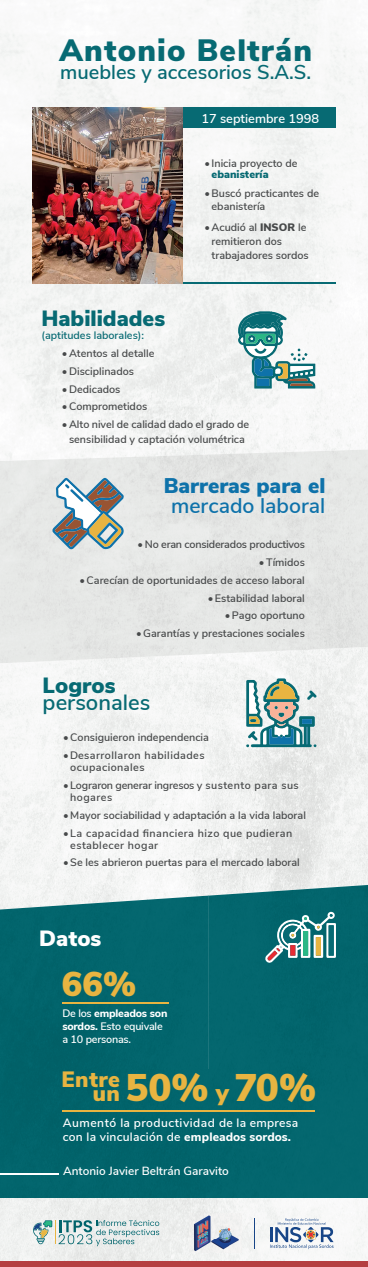
<style>
.page{position:relative;width:368px;height:1267px;background:#fff}
.page>*{position:absolute;margin:0;border:0;box-sizing:border-box;transform-origin:0 0}
.t1{font:900 38.44px "Nunito Sans";color:#e8b441}
.t2{font:900 34.36px "Nunito Sans";color:#e8b441}
.t3{font:900 30.8px "Nunito Sans";letter-spacing:.04em;color:#076a73}
.t4{font:900 22.16px "Nunito Sans";letter-spacing:.02em;color:#e8b441}
.t5{font:900 22px "Nunito Sans";color:#076a73}
.t6{font:600 22px "Nunito Sans";color:#076a73}
.t7{font:900 22px "Nunito Sans";color:#fff}
.t8{font:900 21.2px "Nunito Sans";color:#0e72aa}
.t9{font:600 21.2px "Nunito Sans";color:#0e72aa}
.t10{font:600 20px "Nunito Sans";color:#076a73}
.t11{font:600 12.8px "Nunito Sans";color:#fff}
.t12{font:600 12.08px/13.6px "Nunito Sans";letter-spacing:.02em;color:#fff}
.t13{font:600 11.8px "Nunito Sans";color:#fff}
.t14{font:600 10.8px/13.8px "Nunito Sans";color:#47494a}
.t15{font:600 10.8px/12.2px "Nunito Sans";letter-spacing:.04em;color:#47494a}
.t16{font:600 10.8px/12.2px "Nunito Sans";letter-spacing:-.02em;color:#47494a}
.t17{font:600 10.8px/13px "Nunito Sans";letter-spacing:-.02em;color:#fff}
.t18{font:600 10.8px "Nunito Sans";color:#076a73}
.t19{font:900 10.8px "Nunito Sans";color:#076a73}
.s1{font-weight:900}
.s2{font-weight:800}
.s3{font-size:24.6px}
</style>
<div class="page">
<div style="left:344px;top:649px;width:24px;height:236px;background:#f0f2f1"></div>
<img style="left:233px;top:1197px;width:135px;height:64px">
<img style="left:184px;top:649px;width:160px;height:186px">
<img style="left:0;top:835px;width:344px;height:57px">
<img style="left:0;top:892px;width:208px;height:7px">
<div style="left:0;top:1197px;width:154px;height:26px;background:#edefed"></div>
<div style="left:0;top:1238px;width:233px;height:23px;background:#eef0ee"></div>
<img style="left:0;top:1223px;width:32px;height:15px">
<div style="left:25px;top:663px;width:159px;height:172px;background:#f4f5f4"></div>
<img style="left:0;top:649px;width:318px;height:14px">
<div style="left:0;top:1261px;width:368px;height:6px;background:#b53f41"></div>
<svg style="left:270px;top:1218px;width:64px;height:31px"></svg>
<img style="left:189px;top:1213px;width:53px;height:39px">
<hr style="left:254px;top:1218px;width:1px;height:31px;background:#174587">
<svg style="left:32px;top:1219px;width:127px;height:27px"></svg>
<div style="left:141px;top:107px;width:195px;height:21px;background:#076a73"></div>
<hr style="left:141px;top:282px;width:195px;height:2px;background:#076a73">
<img style="left:32px;top:107px;width:151px;height:177px">
<svg style="left:52px;top:478px;width:72px;height:72px;background:#aab3b1"></svg>
<svg style="left:246px;top:678px;width:71px;height:69px"></svg>
<svg style="left:238px;top:311px;width:77px;height:77px"></svg>
<div style="left:208px;top:885px;width:160px;height:184px;background:#03666e"></div>
<div style="left:0;top:1069px;width:368px;height:128px;background:#02656d"></div>
<div style="left:147px;top:895px;width:62px;height:175px;background:#03666e"></div>
<div style="left:0;top:899px;width:147px;height:171px;background:#02646c"></div>
<svg style="left:265px;top:912px;width:71px;height:51px"></svg>
<hr style="left:62px;top:1002px;width:107px;height:2px;background:#e8b441">
<hr style="left:63px;top:1110px;width:252px;height:1px;background:#e8b441">
<hr style="left:0;top:1173px;width:59px;height:1px;background:#fff">
<h3 class="t3" style="left:59px;top:28px;width:254px">Antonio Beltrán</h3>
<h3 class="t10" style="left:60px;top:57px;width:253px">muebles y accesorios S.A.S.</h3>
<p class="t11" style="left:201px;top:109px;width:119px">17 septiembre 1998</p>
<p class="t14" style="left:204px;top:155px;width:95px">• Inicia proyecto de</p>
<p class="t19" style="left:212px;top:166px;width:59px">ebanistería</p>
<p class="t14" style="left:212px;top:185px;width:109px;text-indent:-7px">•Buscó practicantes de ebanistería</p>
<p class="t14" style="left:212px;top:220px;width:99px;text-indent:-7px">•Acudió al <span class="s1">INSOR</span> le remitieron dos trabajadores sordos</p>
<h3 class="t5" style="left:41px;top:302px;width:125px">Habilidades</h3>
<p class="t18" style="left:41px;top:328px;width:104px">(aptitudes laborales):</p>
<p class="t14" style="left:62px;top:346px;width:94px">•Atentos al detalle</p>
<p class="t14" style="left:62px;top:363px;width:74px">•Disciplinados</p>
<p class="t14" style="left:62px;top:381px;width:60px">•Dedicados</p>
<p class="t14" style="left:62px;top:399px;width:87px">•Comprometidos</p>
<p class="t14" style="left:62px;top:416px;width:189px;line-height:14.6px;text-align:center">•Alto nivel de calidad dado el grado de sensibilidad y captación volumétrica</p>
<h3 class="t8" style="left:164px;top:470px;width:163px">Barreras para el</h3>
<h3 class="t9" style="left:171px;top:490px;width:156px">mercado laboral</h3>
<p class="t16" style="left:138px;top:538px;width:169px">• No eran considerados productivos</p>
<p class="t14" style="left:259px;top:555px;width:47px">•Tímidos</p>
<p class="t14" style="left:79px;top:572px;width:227px">•Carecían de oportunidades de acceso laboral</p>
<p class="t14" style="left:208px;top:590px;width:99px">•Estabilidad laboral</p>
<p class="t14" style="left:225px;top:608px;width:82px">•Pago oportuno</p>
<p class="t14" style="left:136px;top:626px;width:170px">•Garantías y prestaciones sociales</p>
<h3 class="t5" style="left:43px;top:669px;width:74px">Logros</h3>
<h3 class="t6" style="left:43px;top:687px;width:109px">personales</h3>
<p class="t14" style="left:63px;top:730px;width:147px">•Consiguieron independencia</p>
<p class="t15" style="left:70px;top:748px;width:136px;text-indent:-7px">•Desarrollaron habilidades ocupacionales</p>
<p class="t16" style="left:70px;top:778px;width:230px;text-indent:-7px">• Lograron generar ingresos y sustento para sus hogares</p>
<p class="t14" style="left:63px;top:807px;width:244px">• Mayor sociabilidad y adaptación a la vida laboral</p>
<p class="t15" style="left:70px;top:826px;width:224px;text-indent:-7px">•La capacidad financiera hizo que pudieran establecer hogar</p>
<p class="t14" style="left:63px;top:855px;width:238px">•Se les abrieron puertas para el mercado laboral</p>
<h3 class="t7" style="left:39px;top:922px;width:64px">Datos</h3>
<h2 class="t2" style="left:62px;top:959px;width:76px">66%</h2>
<p class="t17" style="left:62px;top:1006px;width:107px">De los <span class="s2">empleados son sordos.</span> Esto equivale a 10 personas.</p>
<h1 class="t1" style="left:125px;top:1059px;width:192px">50% <span class="s3">y</span> 70%</h1>
<p class="t12" style="left:63px;top:1115px;width:237px">Aumentó la productividad de la empresa con la vinculación de <span class="s2">empleados sordos.</span></p>
<h3 class="t4" style="left:61px;top:1063px;width:60px">Entre</h3>
<h3 class="t4" style="left:93px;top:1077px;width:29px">un</h3>
<p class="t13" style="left:63px;top:1162px;width:167px">Antonio Javier Beltrán Garavito</p>
</div>
